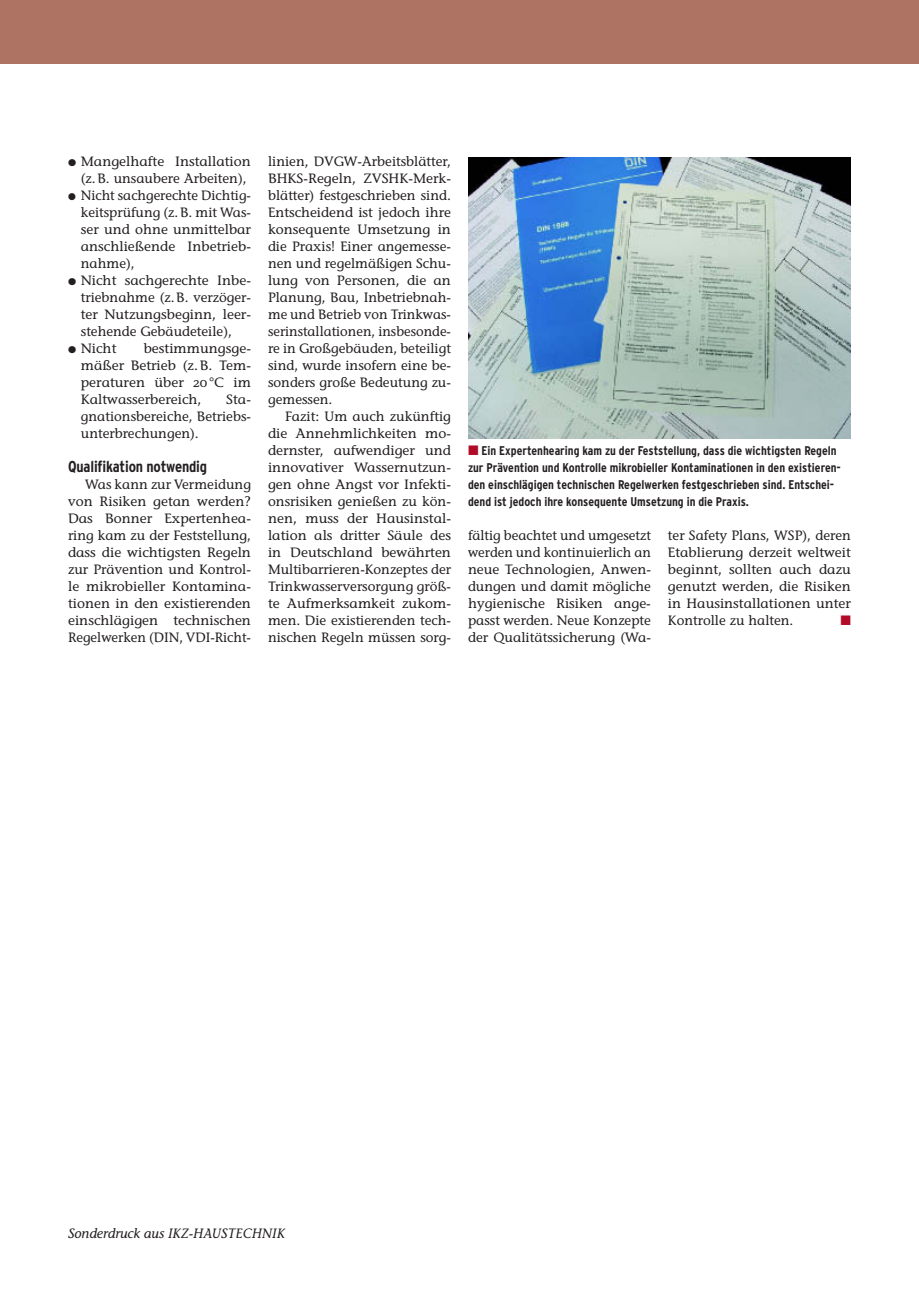
<style>
.page{position:relative;width:919px;height:1289px;background:#fff}
.page>*{position:absolute;margin:0;border:0;box-sizing:border-box;transform-origin:0 0}
.t1{font:700 condensed 15.75px "IKZ Head";letter-spacing:-.01em;color:#231f20}
.t2{font:13.5px/17px "IKZ";color:#231f20;text-align:justify}
.t3{font:italic 13.5px "IKZ";color:#231f20}
.t4{font:13.5px "IKZ";color:#b10b27}
.t5{font:700 condensed 12.6px/17px "IKZ Head";color:#231f20}
.s1{font-family:"IKZ";font-weight:400;font-stretch:normal;font-size:13.5px;color:#b10b27}
</style>
<div class="page">
<img style="left:468px;top:157px;width:382px;height:281px">
<div style="left:0;top:0;width:918px;height:64px;background:#af7363"></div>
<p class="t2" style="left:68px;top:154px;width:184px">∑ Mangelhafte Installation</p>
<p class="t2" style="left:81px;top:171px;width:167px">(z. B. unsaubere Arbeiten),</p>
<p class="t2" style="left:68px;top:188px;width:184px">∑ Nicht sachgerechte Dichtig-</p>
<p class="t2" style="left:81px;top:205px;width:172px">keitsprüfung (z. B. mit Was-</p>
<p class="t2" style="left:81px;top:222px;width:172px">ser und ohne unmittelbar</p>
<p class="t2" style="left:81px;top:239px;width:172px">anschließende Inbetrieb-</p>
<p class="t2" style="left:81px;top:256px;width:55px">nahme),</p>
<p class="t2" style="left:68px;top:273px;width:184px">∑ Nicht sachgerechte Inbe-</p>
<p class="t2" style="left:81px;top:290px;width:172px">triebnahme (z. B. verzöger-</p>
<p class="t2" style="left:81px;top:307px;width:172px">ter Nutzungsbeginn, leer-</p>
<p class="t2" style="left:81px;top:324px;width:153px">stehende Gebäudeteile),</p>
<p class="t2" style="left:68px;top:341px;width:50px">∑ Nicht</p>
<p class="t2" style="left:81px;top:341px;width:172px;text-indent:63px">bestimmungsge&shy;mäßer Betrieb (z. B. Tem&shy;peraturen über 20 °C im Kaltwasserbereich,</p>
<p class="t2" style="left:81px;top:392px;width:172px;text-indent:145px">Sta&shy;gnationsbereiche, Betriebs&shy;unterbrechungen).</p>
<p class="t1" style="left:68px;top:461px;width:141px">Qualifikation notwendig</p>
<p class="t2" style="left:68px;top:477px;width:184px;text-indent:17px">Was kann zur Vermeidung von Risiken getan werden?<br>Das Bonner Expertenhea&shy;ring kam zu der Feststellung, dass die wichtigsten Regeln zur Prävention und Kontrol&shy;le mikrobieller Kontamina&shy;tionen in den existierenden einschlägigen technischen Regelwerken (DIN, VDI-Richt-</p>
<p class="t2" style="left:268px;top:154px;width:184px">linien, DVGW-Arbeitsblätter, BHKS-Regeln, ZVSHK-Merk&shy;blätter) festgeschrieben sind.<br>Entscheidend ist jedoch ihre konsequente Umsetzung in die Praxis! Einer angemesse&shy;nen und regelmäßigen Schu&shy;lung von Personen, die an Planung, Bau, Inbetriebnah&shy;me und Betrieb von Trinkwas&shy;serinstallationen, insbesonde&shy;re in Großgebäuden, beteiligt sind, wurde insofern eine be&shy;sonders große Bedeutung zu&shy;gemessen.</p>
<p class="t2" style="left:268px;top:409px;width:184px;text-indent:17px">Fazit: Um auch zukünftig die Annehmlichkeiten mo&shy;dernster, aufwendiger und innovativer Wassernutzun&shy;gen ohne Angst vor Infekti&shy;onsrisiken genießen zu kön&shy;nen, muss der Hausinstal&shy;lation als dritter Säule des in Deutschland bewährten Multibarrieren-Konzeptes der Trinkwasserversorgung größ&shy;te Aufmerksamkeit zukom&shy;men. Die existierenden tech&shy;nischen Regeln müssen sorg-</p>
<p class="t5" style="left:468px;top:443px;width:374px"><span class="s1">∂</span> Ein Expertenhearing kam zu der Feststellung, dass die wichtigsten Regeln zur Prävention und Kontrolle mikrobieller Kontaminationen in den existieren&shy;den einschlägigen technischen Regelwerken festgeschrieben sind. Entschei&shy;dend ist jedoch ihre konsequente Umsetzung in die Praxis.</p>
<p class="t2" style="left:468px;top:528px;width:184px">fältig beachtet und umgesetzt werden und kontinuierlich an neue Technologien, Anwen&shy;dungen und damit mögliche hygienische Risiken ange&shy;passt werden. Neue Konzepte der Qualitätssicherung (Wa-</p>
<p class="t2" style="left:668px;top:528px;width:184px">ter Safety Plans, WSP), deren Etablierung derzeit weltweit beginnt, sollten auch dazu genutzt werden, die Risiken in Hausinstallationen unter Kontrolle zu halten.</p>
<p class="t4" style="left:840px;top:615px;width:12px">∂</p>
<p class="t3" style="left:68px;top:1227px;width:218px">Sonderdruck aus IKZ-HAUSTECHNIK</p>
</div>
